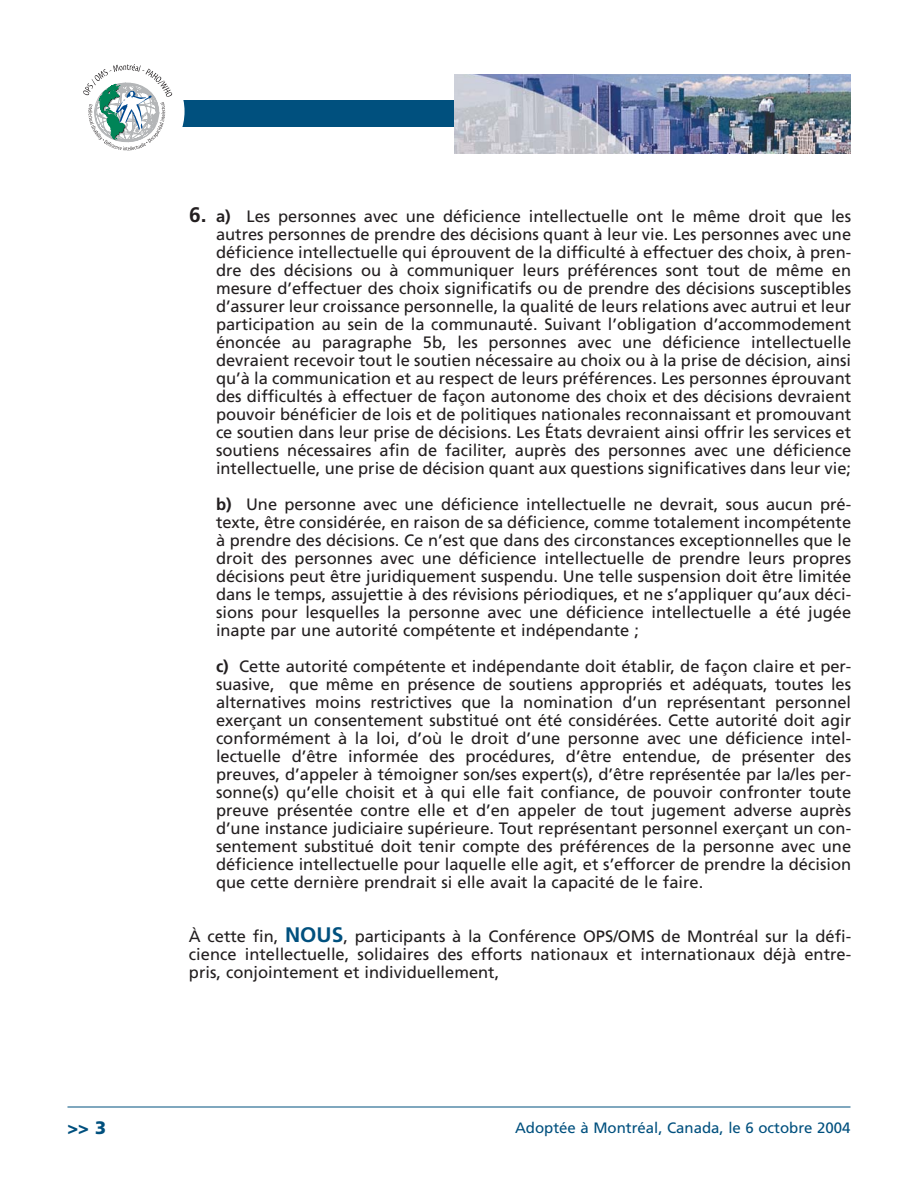
<style>
.page{position:relative;width:918px;height:1188px;background:#fff}
.page>*{position:absolute;margin:0;border:0;box-sizing:border-box;transform-origin:0 0}
.t1{font:900 18px "Frutiger";color:#00507e}
.t2{font:16.5px/18px "Frutiger";color:#231f20;text-align:justify}
.t3{font:15px "Frutiger";color:#00507e}
.s1{font-weight:700;font-size:21px}
.s2{font-weight:700}
.s3{font-weight:700;font-size:21px;color:#00507e}
</style>
<div class="page">
<div style="left:122px;top:101px;width:728px;height:26px;background:#00507e"></div>
<div style="left:70px;top:54px;width:115px;height:115px;background:#fff;border-radius:50%"></div>
<svg style="left:83px;top:64px;width:89px;height:86px"></svg>
<img style="left:454px;top:75px;width:396px;height:78px">
<hr style="left:68px;top:1107px;width:782px;height:1px;background:#00507e">
<p class="t2" style="left:216px;top:209px;width:637px;text-indent:-27px"><span class="s1">6.</span> <span class="s2">a)</span> Les personnes avec une déficience intellectuelle ont le même droit que les autres personnes de prendre des décisions quant à leur vie. Les personnes avec une déficience intellectuelle qui éprouvent de la difficulté à effectuer des choix, à pren&shy;dre des décisions ou à communiquer leurs préférences sont tout de même en mesure d’effectuer des choix significatifs ou de prendre des décisions susceptibles d’assurer leur croissance personnelle, la qualité de leurs relations avec autrui et leur participation au sein de la communauté. Suivant l’obligation d’accommodement énoncée au paragraphe 5b, les personnes avec une déficience intellectuelle devraient recevoir tout le soutien nécessaire au choix ou à la prise de décision, ainsi qu’à la communication et au respect de leurs préférences. Les personnes éprouvant des difficultés à effectuer de façon autonome des choix et des décisions devraient pouvoir bénéficier de lois et de politiques nationales reconnaissant et promouvant ce soutien dans leur prise de décisions. Les États devraient ainsi offrir les services et soutiens nécessaires afin de faciliter, auprès des personnes avec une déficience intellectuelle, une prise de décision quant aux questions significatives dans leur vie;</p>
<p class="t2" style="left:216px;top:497px;width:637px"><span class="s2">b)</span> Une personne avec une déficience intellectuelle ne devrait, sous aucun pré&shy;texte, être considérée, en raison de sa déficience, comme totalement incompétente à prendre des décisions. Ce n’est que dans des circonstances exceptionnelles que le droit des personnes avec une déficience intellectuelle de prendre leurs propres décisions peut être juridiquement suspendu. Une telle suspension doit être limitée dans le temps, assujettie à des révisions périodiques, et ne s’appliquer qu’aux déci&shy;sions pour lesquelles la personne avec une déficience intellectuelle a été jugée inapte par une autorité compétente et indépendante ;</p>
<p class="t2" style="left:216px;top:659px;width:637px"><span class="s2">c)</span> Cette autorité compétente et indépendante doit établir, de façon claire et per&shy;suasive, que même en présence de soutiens appropriés et adéquats, toutes les alternatives moins restrictives que la nomination d’un représentant personnel exerçant un consentement substitué ont été considérées. Cette autorité doit agir conformément à la loi, d’où le droit d’une personne avec une déficience intel&shy;lectuelle d’être informée des procédures, d’être entendue, de présenter des preuves, d’appeler à témoigner son/ses expert(s), d’être représentée par la/les per&shy;sonne(s) qu’elle choisit et à qui elle fait confiance, de pouvoir confronter toute preuve présentée contre elle et d’en appeler de tout jugement adverse auprès d’une instance judiciaire supérieure. Tout représentant personnel exerçant un con&shy;sentement substitué doit tenir compte des préférences de la personne avec une déficience intellectuelle pour laquelle elle agit, et s’efforcer de prendre la décision que cette dernière prendrait si elle avait la capacité de le faire.</p>
<p class="t2" style="left:189px;top:929px;width:664px">À cette fin, <span class="s3">NOUS</span>, participants à la Conférence OPS/OMS de Montréal sur la défi&shy;cience intellectuelle, solidaires des efforts nationaux et internationaux déjà entre&shy;pris, conjointement et individuellement,</p>
<p class="t1" style="left:67px;top:1120px;width:40px">&gt;&gt; 3</p>
<p class="t3" style="left:515px;top:1122px;width:337px">Adoptée à Montréal, Canada, le 6 octobre 2004</p>
</div>
